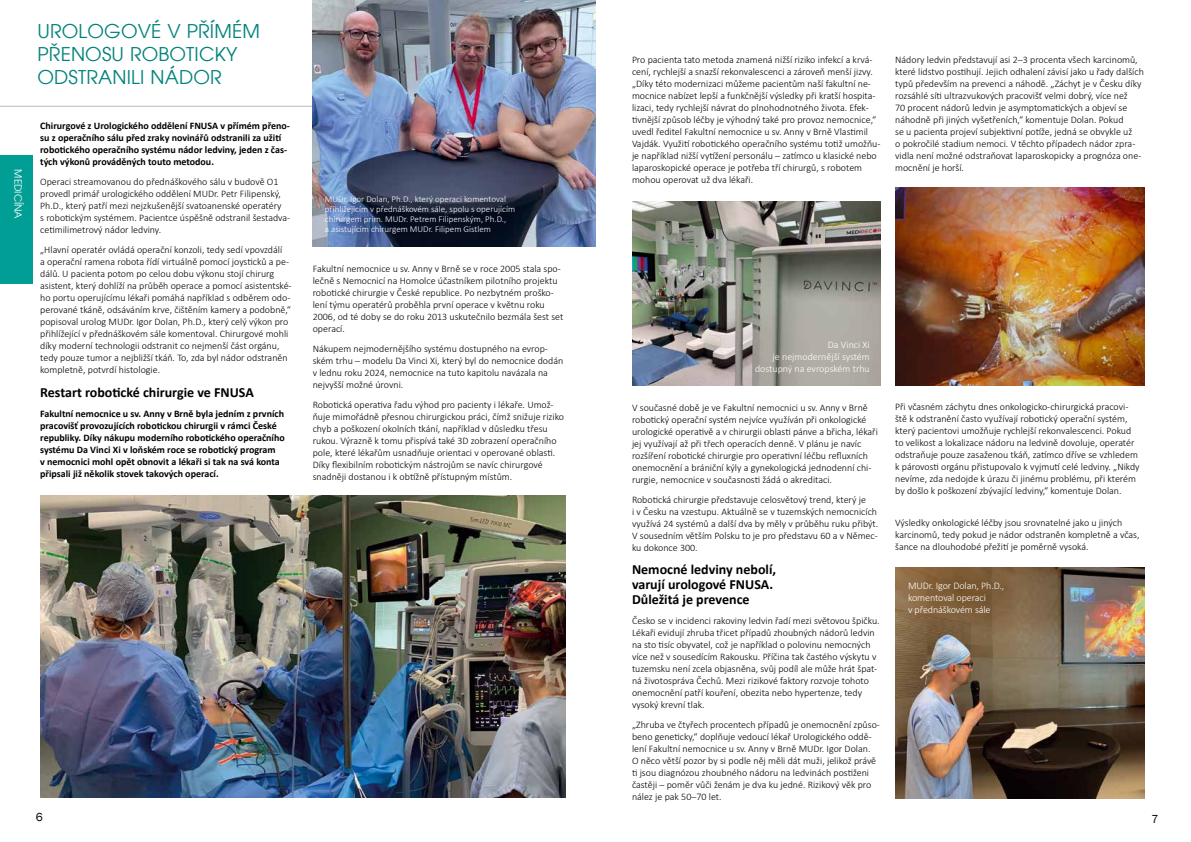
<style>
.page{position:relative;width:1191px;height:842px;background:#fff}
.page>*{position:absolute;margin:0;border:0;box-sizing:border-box;transform-origin:0 0}
.t1{font:19px/23px "Avalon CE";letter-spacing:.01em;color:#00827a}
.t2{font:700 14px/15px "Calibri";color:#000}
.t3{font:12px "Franklin Gothic";color:#000}
.t4{font:300 10.1px/12.1px "Calibri";letter-spacing:-.01em;color:#fff}
.t5{font:300 10px/12px "Calibri";color:#000}
.t6{font:700 10px/12px "Calibri";color:#000}
.t7{font:300 10px/12px "Calibri";color:#fff;text-align:right}
.t8{font:10px "Avalon CE";color:#fff}
.t9{font:300 9px/10px "Calibri";color:#fff}
</style>
<div class="page">
<hr style="left:0;top:106px;width:582px;height:1px;background:#b8babd">
<div style="left:0;top:155px;width:33px;height:128px;background:#009e94"></div>
<img style="left:632px;top:202px;width:249px;height:184px">
<img style="left:40px;top:495px;width:525px;height:302px">
<img style="left:313px;top:0;width:282px;height:247px">
<img style="left:895px;top:188px;width:249px;height:198px">
<img style="left:895px;top:567px;width:249px;height:231px">
<h1 class="t1" style="left:37px;top:19px;width:224px">UROLOGOVÉ V PŘÍMÉM<br>PŘENOSU ROBOTICKY<br>ODSTRANILI NÁDOR</h1>
<p class="t8" style="left:24px;top:169px;width:51px;rotate:90deg">MEDICÍNA</p>
<p class="t6" style="left:40px;top:120px;width:251px">Chirurgové z Urologického oddělení FNUSA v přímém přeno&shy;su z operačního sálu před zraky novinářů odstranili za užití robotického operačního systému nádor ledviny, jeden z čas&shy;tých výkonů prováděných touto metodou.</p>
<p class="t5" style="left:40px;top:176px;width:252px">Operaci streamovanou do přednáškového sálu v budově O1 provedl primář urologického oddělení MUDr. Petr Filipenský, Ph.D., který patří mezi nejzkušenější svatoanenské operatéry<br>s robotickým systémem. Pacientce úspěšně odstranil šestadva&shy;cetimilimetrový nádor ledviny.</p>
<p class="t5" style="left:40px;top:244px;width:253px">„Hlavní operatér ovládá operační konzoli, tedy sedí vpovzdálí<br>a operační ramena robota řídí virtuálně pomocí joysticků a pe&shy;dálů. U pacienta potom po celou dobu výkonu stojí chirurg asistent, který dohlíží na průběh operace a pomocí asistentské&shy;ho portu operujícímu lékaři pomáhá například s odběrem odo&shy;perované tkáně, odsáváním krve, čištěním kamery a podobně,“ popisoval urolog MUDr. Igor Dolan, Ph.D., který celý výkon pro přihlížející v přednáškovém sále komentoval. Chirurgové mohli díky moderní technologii odstranit co nejmenší část orgánu, tedy pouze tumor a nejbližší tkáň. To, zda byl nádor odstraněn kompletně, potvrdí histologie.</p>
<h2 class="t2" style="left:40px;top:385px;width:215px">Restart robotické chirurgie ve FNUSA</h2>
<p class="t6" style="left:40px;top:408px;width:246px">Fakultní nemocnice u sv. Anny v Brně byla jedním z prvních pracovišť provozujících robotickou chirurgii v rámci České republiky. Díky nákupu moderního robotického operačního systému Da Vinci Xi v loňském roce se robotický program<br>v nemocnici mohl opět obnovit a lékaři si tak na svá konta připsali již několik stovek takových operací.</p>
<p class="t9" style="left:325px;top:194px;width:192px">MUDr. Igor Dolan, Ph.D., který operaci komentoval přihlížejícím v přednáškovém sále, spolu s operujícím chirurgem prim. MUDr. Petrem Filipenským, Ph.D.,<br>a asistujícím chirurgem MUDr. Filipem Gistlem</p>
<p class="t5" style="left:313px;top:262px;width:252px">Fakultní nemocnice u sv. Anny v Brně se v roce 2005 stala spo&shy;lečně s Nemocnicí na Homolce účastníkem pilotního projektu robotické chirurgie v České republice. Po nezbytném proško&shy;lení týmu operatérů proběhla první operace v květnu roku 2006, od té doby se do roku 2013 uskutečnilo bezmála šest set operací.</p>
<p class="t5" style="left:313px;top:342px;width:252px">Nákupem nejmodernějšího systému dostupného na evrop&shy;ském trhu – modelu Da Vinci Xi, který byl do nemocnice dodán v lednu roku 2024, nemocnice na tuto kapitolu navázala na nejvyšší možné úrovni.</p>
<p class="t5" style="left:313px;top:398px;width:253px">Robotická operativa řadu výhod pro pacienty i lékaře. Umož&shy;ňuje mimořádně přesnou chirurgickou práci, čímž snižuje riziko chyb a poškození okolních tkání, například v důsledku třesu rukou. Výrazně k tomu přispívá také 3D zobrazení operačního pole, které lékařům usnadňuje orientaci v operované oblasti.<br>Díky flexibilním robotickým nástrojům se navíc chirurgové snadněji dostanou i k obtížně přístupným místům.</p>
<p class="t3" style="left:36px;top:809px;width:9px">6</p>
<p class="t5" style="left:632px;top:53px;width:250px">Pro pacienta tato metoda znamená nižší riziko infekcí a krvá&shy;cení, rychlejší a snazší rekonvalescenci a zároveň menší jizvy. „Díky této modernizaci můžeme pacientům naší fakultní ne&shy;mocnice nabízet lepší a funkčnější výsledky při kratší hospita&shy;lizaci, tedy rychlejší návrat do plnohodnotného života. Efek&shy;tivnější způsob léčby je výhodný také pro provoz nemocnice,“ uvedl ředitel Fakultní nemocnice u sv. Anny v Brně Vlastimil Vajdák. Využití robotického operačního systému totiž umožňu&shy;je například nižší vytížení personálu – zatímco u klasické nebo laparoskopické operace je potřeba tří chirurgů, s robotem mohou operovat už dva lékaři.</p>
<p class="t5" style="left:895px;top:54px;width:250px">Nádory ledvin představují asi 2–3 procenta všech karcinomů, které lidstvo postihují. Jejich odhalení závisí jako u řady dalších typů především na prevenci a náhodě. „Záchyt je v Česku díky rozsáhlé síti ultrazvukových pracovišť velmi dobrý, více než<br>70 procent nádorů ledvin je asymptomatických a objeví se náhodně při jiných vyšetřeních,“ komentuje Dolan. Pokud<br>se u pacienta projeví subjektivní potíže, jedná se obvykle už<br>o pokročilé stadium nemoci. V těchto případech nádor zpra&shy;vidla není možné odstraňovat laparoskopicky a prognóza one&shy;mocnění je horší.</p>
<p class="t7" style="left:755px;top:339px;width:116px">Da Vinci Xi<br>je nejmodernější systém dostupný na evropském trhu</p>
<p class="t5" style="left:632px;top:401px;width:247px">V současné době je ve Fakultní nemocnici u sv. Anny v Brně robotický operační systém nejvíce využíván při onkologické urologické operativě a v chirurgii oblasti pánve a břicha, lékaři jej využívají až při třech operacích denně. V plánu je navíc rozšíření robotické chirurgie pro operativní léčbu refluxních onemocnění a brániční kýly a gynekologická jednodenní chi&shy;rurgie, nemocnice v současnosti žádá o akreditaci.</p>
<p class="t5" style="left:632px;top:493px;width:248px">Robotická chirurgie představuje celosvětový trend, který je<br>i v Česku na vzestupu. Aktuálně se v tuzemských nemocnicích využívá 24 systémů a další dva by měly v průběhu ruku přibýt.<br>V sousedním větším Polsku to je pro představu 60 a v Němec&shy;ku dokonce 300.</p>
<h2 class="t2" style="left:632px;top:561px;width:145px">Nemocné ledviny nebolí, varují urologové FNUSA.<br>Důležitá je prevence</h2>
<p class="t5" style="left:632px;top:614px;width:249px">Česko se v incidenci rakoviny ledvin řadí mezi světovou špičku.<br>Lékaři evidují zhruba třicet případů zhoubných nádorů ledvin na sto tisíc obyvatel, což je například o polovinu nemocných více než v sousedícím Rakousku. Příčina tak častého výskytu v tuzemsku není zcela objasněna, svůj podíl ale může hrát špat&shy;ná životospráva Čechů. Mezi rizikové faktory rozvoje tohoto onemocnění patří kouření, obezita nebo hypertenze, tedy vysoký krevní tlak.</p>
<p class="t5" style="left:632px;top:718px;width:249px">„Zhruba ve čtyřech procentech případů je onemocnění způso&shy;beno geneticky,“ doplňuje vedoucí lékař Urologického oddě&shy;lení Fakultní nemocnice u sv. Anny v Brně MUDr. Igor Dolan.<br>O něco větší pozor by si podle něj měli dát muži, jelikož právě ti jsou diagnózou zhoubného nádoru na ledvinách postiženi častěji – poměr vůči ženám je dva ku jedné. Rizikový věk pro nález je pak 50–70 let.</p>
<p class="t5" style="left:895px;top:400px;width:246px">Při včasném záchytu dnes onkologicko-chirurgická pracovi&shy;ště k odstranění často využívají robotický operační systém, který pacientovi umožňuje rychlejší rekonvalescenci. Pokud to velikost a lokalizace nádoru na ledvině dovoluje, operatér odstraňuje pouze zasaženou tkáň, zatímco dříve se vzhledem k párovosti orgánu přistupovalo k vyjmutí celé ledviny. „Nikdy nevíme, zda nedojde k úrazu či jinému problému, při kterém by došlo k poškození zbývající ledviny,“ komentuje Dolan.</p>
<p class="t5" style="left:895px;top:516px;width:246px">Výsledky onkologické léčby jsou srovnatelné jako u jiných karcinomů, tedy pokud je nádor odstraněn kompletně a včas, šance na dlouhodobé přežití je poměrně vysoká.</p>
<p class="t4" style="left:908px;top:579px;width:98px">MUDr. Igor Dolan, Ph.D., komentoval operaci<br>v přednáškovém sále</p>
<p class="t3" style="left:1151px;top:811px;width:9px">7</p>
</div>
